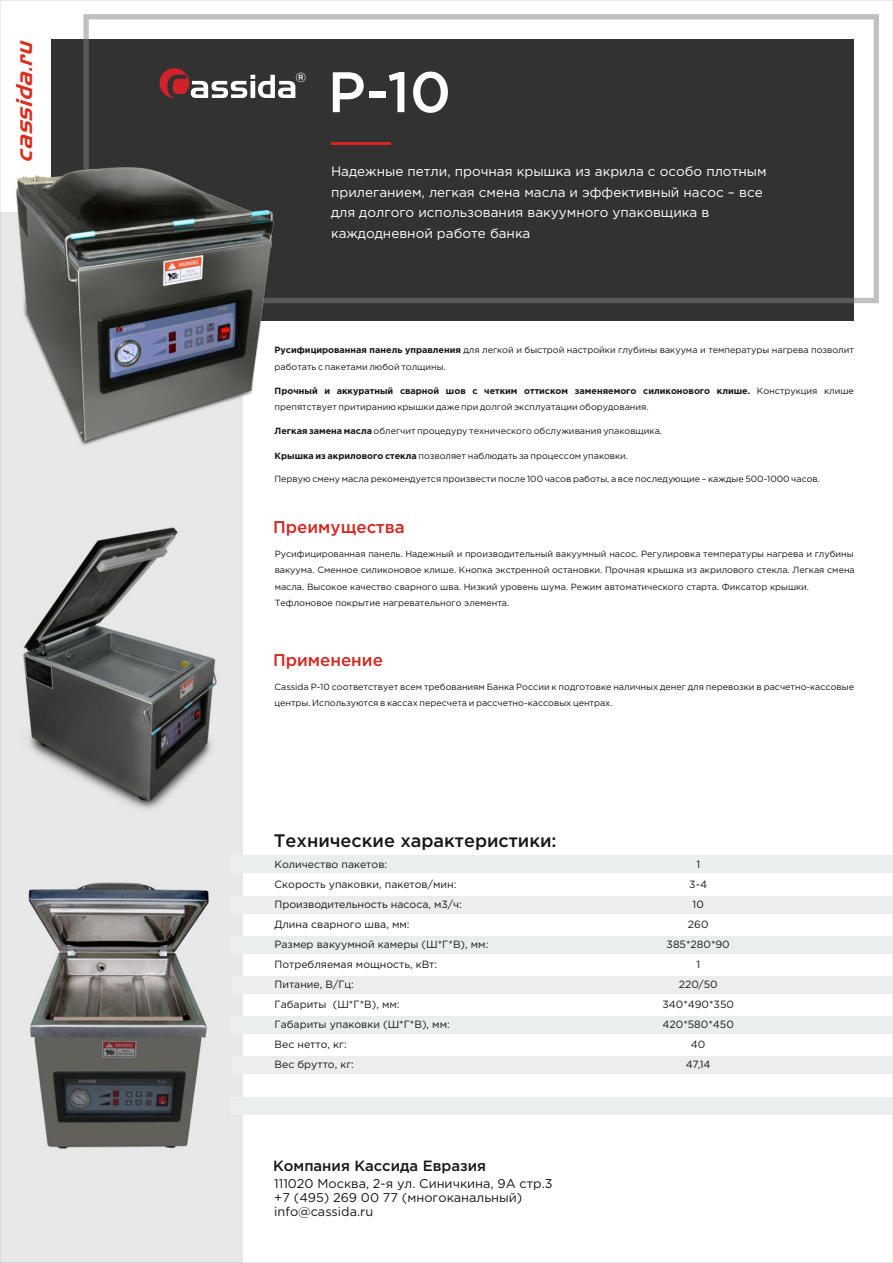
<style>
.page{position:relative;width:893px;height:1263px;background:#fff}
.page>*{position:absolute;margin:0;border:0;box-sizing:border-box;transform-origin:0 0}
.t1{font:500 57px "Gotham Pro";color:#fff}
.t2{font:italic 22.2px "Asylbek Mereke 09+Handel";color:#dd2b1c}
.t3{font:500 18.15px "Gotham Pro";color:#151616}
.t4{font:500 16.95px "Gotham Pro";color:#d42720}
.t5{font:500 14.85px "Gotham Pro";color:#151616}
.t6{font:13.5px/20.7px "Gotham Pro";color:#fff}
.t7{font:500 13.2px "Gotham Pro";color:#fff}
.t8{font:12.75px/14.1px "Gotham Pro";color:#151616}
.t9{font:10.5px/20px "Gotham Pro";color:#151616}
.t10{font:9px/16.5px "Gotham Pro";color:#151616}
.s1{font-weight:700}
</style>
<div class="page">
<div style="left:0;top:212px;width:242px;height:1051px;background:#e8e8e8"></div>
<div style="left:51px;top:39px;width:803px;height:282px;background:#323232"></div>
<div style="left:83px;top:14px;width:796px;height:289px;border:5px solid #818281"></div>
<hr style="left:331px;top:142px;width:59px;height:3px;background:#d42720">
<svg style="left:160px;top:68px;width:135px;height:30px"></svg>
<div style="left:231px;top:1097px;width:662px;height:17px;background:#eceded"></div>
<div style="left:232px;top:1056px;width:661px;height:18px;background:#eceded"></div>
<div style="left:231px;top:1016px;width:662px;height:17px;background:#eceded"></div>
<div style="left:232px;top:976px;width:661px;height:18px;background:#eceded"></div>
<div style="left:231px;top:936px;width:662px;height:17px;background:#eceded"></div>
<div style="left:231px;top:896px;width:662px;height:17px;background:#eceded"></div>
<div style="left:231px;top:855px;width:662px;height:18px;background:#eceded"></div>
<img style="left:0;top:153px;width:288px;height:301px">
<img style="left:0;top:511px;width:243px;height:308px">
<img style="left:0;top:867px;width:209px;height:288px">
<h2 class="t2" style="left:11px;top:163px;width:130px;rotate:-90deg">cassida.ru</h2>
<h3 class="t7" style="left:295px;top:72px;width:12px">®</h3>
<h1 class="t1" style="left:328px;top:71px;width:125px">P-10</h1>
<h3 class="t6" style="left:331px;top:162px;width:437px">Надежные петли, прочная крышка из акрила с особо плотным прилеганием, легкая смена масла и эффективный насос – все для долгого использования вакуумного упаковщика в каждодневной работе банка</h3>
<p class="t10" style="left:275px;top:342px;width:581px"><span class="s1">Русифицированная панель управления</span> для легкой и быстрой настройки глубины вакуума и температуры нагрева позволит работать с пакетами любой толщины.</p>
<p class="t10" style="left:275px;top:383px;width:581px"><span class="s1">Прочный и аккуратный сварной шов с четким оттиском заменяемого силиконового клише.</span> Конструкция клише препятствует притиранию крышки даже при долгой эксплуатации оборудования.</p>
<p class="t10" style="left:275px;top:423px;width:389px"><span class="s1">Легкая замена масла</span> облегчит процедуру технического обслуживания упаковщика.</p>
<p class="t10" style="left:275px;top:448px;width:355px"><span class="s1">Крышка из акрилового стекла</span> позволяет наблюдать за процессом упаковки.</p>
<p class="t10" style="left:275px;top:472px;width:547px">Первую смену масла рекомендуется произвести после 100 часов работы, а все последующие – каждые 500-1000 часов.</p>
<h3 class="t4" style="left:273px;top:520px;width:133px">Преимущества</h3>
<p class="t10" style="left:275px;top:546px;width:582px">Русифицированная панель. Надежный и производительный вакуумный насос. Регулировка температуры нагрева и глубины вакуума. Сменное силиконовое клише. Кнопка экстренной остановки. Прочная крышка из акрилового стекла. Легкая смена масла. Высокое качество сварного шва. Низкий уровень шума. Режим автоматического старта. Фиксатор крышки.<br>Тефлоновое покрытие нагревательного элемента.</p>
<h3 class="t4" style="left:273px;top:653px;width:111px">Применение</h3>
<p class="t10" style="left:275px;top:679px;width:581px">Cassida P-10 соответствует всем требованиям Банка России к подготовке наличных денег для перевозки в расчетно-кассовые центры. Используются в кассах пересчета и рассчетно-кассовых центрах.</p>
<h3 class="t3" style="left:274px;top:834px;width:284px">Технические характеристики:</h3>
<p class="t9" style="left:275px;top:855px;width:215px">Количество пакетов:<br>Скорость упаковки, пакетов/мин:<br>Производительность насоса, м3/ч:<br>Длина сварного шва, мм:<br>Размер вакуумной камеры (Ш*Г*В), мм:<br>Потребляемая мощность, кВт:<br>Питание, В/Гц:<br>Габариты (Ш*Г*В), мм:<br>Габариты упаковки (Ш*Г*В), мм:<br>Вес нетто, кг:<br>Вес брутто, кг:</p>
<h3 class="t5" style="left:273px;top:1160px;width:215px">Компания Кассида Евразия</h3>
<h3 class="t8" style="left:274px;top:1177px;width:280px">111020 Москва, 2-я ул. Синичкина, 9А стр.3 +7 (495) 269 00 77 (многоканальный) info@cassida.ru</h3>
<p class="t9" style="left:662px;top:855px;width:73px;text-align:center">1<br>3-4<br>10<br>260<br>385*280*90<br>1<br>220/50<br>340*490*350<br>420*580*450<br>40<br>47,14</p>
</div>
